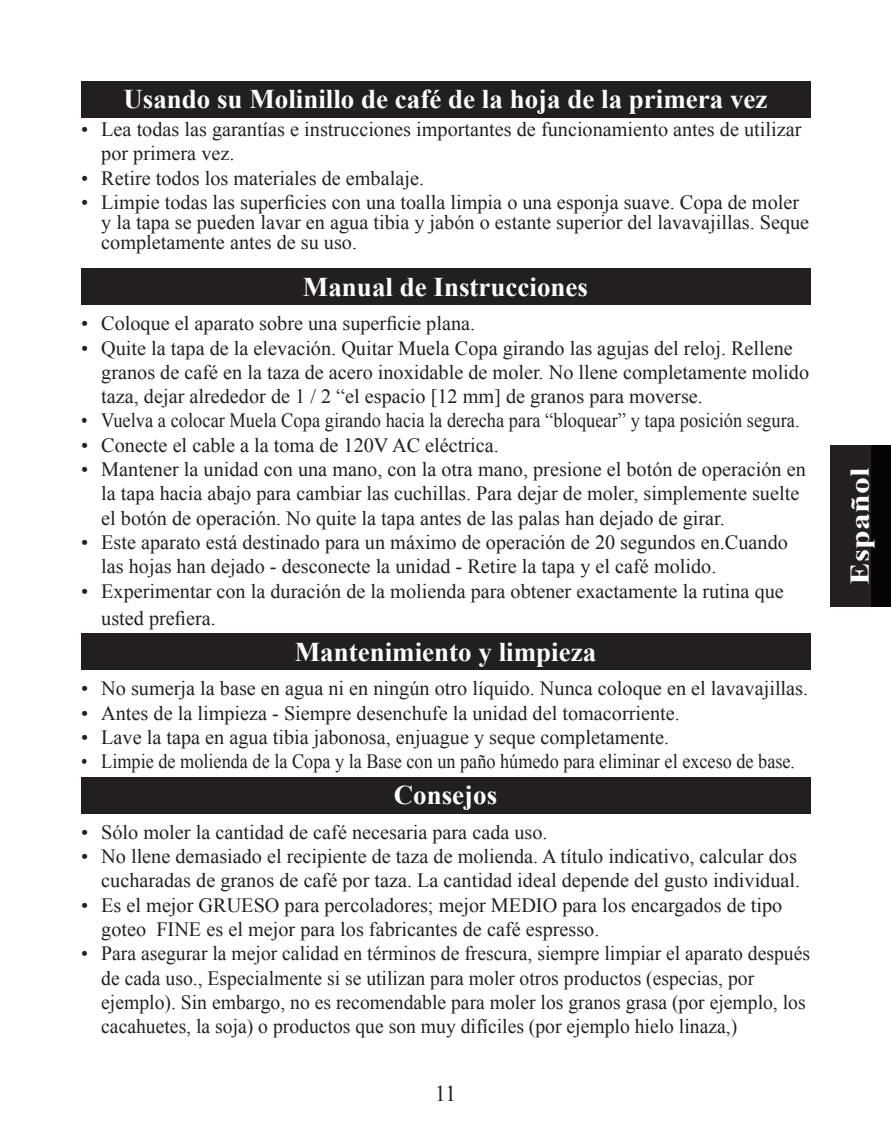
<style>
.page{position:relative;width:891px;height:1134px;background:#fff}
.page>*{position:absolute;margin:0;border:0;box-sizing:border-box;transform-origin:0 0}
.t1{font:700 27px "Times New Roman";color:#fff}
.t2{font:700 27px "Times New Roman";color:#fff;scale:1.25 1}
.t3{font:22.5px "Times New Roman";color:#231f20}
.t4{font:20.25px/24.3px "Times New Roman";color:#231f20}
.t5{font:20.25px "Times New Roman";color:#231f20;scale:.91 1}
.t6{font:20.25px "Times New Roman";color:#231f20;scale:.9 1}
</style>
<div class="page">
<div style="left:830px;top:445px;width:61px;height:162px;background:#040503"></div>
<div style="left:830px;top:445px;width:41px;height:162px;background:#231f20"></div>
<div style="left:81px;top:81px;width:729px;height:36px;background:#231f20"></div>
<div style="left:81px;top:268px;width:729px;height:37px;background:#231f20"></div>
<div style="left:81px;top:634px;width:729px;height:36px;background:#231f20"></div>
<div style="left:81px;top:777px;width:729px;height:36px;background:#231f20"></div>
<h1 class="t1" style="left:123px;top:81px;width:646px">Usando su Molinillo de café de la hoja de la primera vez</h1>
<p class="t4" style="left:101px;top:117px;width:702px;text-indent:-20px">• Lea todas las garantías e instrucciones importantes de funcionamiento antes de utilizar por primera vez.</p>
<p class="t4" style="left:81px;top:165px;width:345px">• Retire todos los materiales de embalaje.</p>
<p class="t4" style="left:101px;top:192px;width:710px;line-height:20.2px;text-indent:-20px">• Limpie todas las superficies con una toalla limpia o una esponja suave. Copa de moler y la tapa se pueden lavar en agua tibia y jabón o estante superior del lavavajillas. Seque completamente antes de su uso.</p>
<h1 class="t1" style="left:303px;top:268px;width:287px">Manual de Instrucciones</h1>
<p class="t4" style="left:81px;top:311px;width:396px">• Coloque el aparato sobre una superficie plana.</p>
<p class="t4" style="left:101px;top:335px;width:709px;text-indent:-20px">• Quite la tapa de la elevación. Quitar Muela Copa girando las agujas del reloj. Rellene granos de café en la taza de acero inoxidable de moler. No llene completamente molido taza, dejar alrededor de 1 / 2 “el espacio [12 mm] de granos para moverse.</p>
<p class="t5" style="left:81px;top:407px;width:791px">• Vuelva a colocar Muela Copa girando hacia la derecha para “bloquear” y tapa posición segura.</p>
<p class="t4" style="left:81px;top:432px;width:419px">• Conecte el cable a la toma de 120V AC eléctrica.</p>
<p class="t4" style="left:101px;top:457px;width:706px;text-indent:-20px">• Mantener la unidad con una mano, con la otra mano, presione el botón de operación en la tapa hacia abajo para cambiar las cuchillas. Para dejar de moler, simplemente suelte el botón de operación. No quite la tapa antes de las palas han dejado de girar.</p>
<p class="t4" style="left:101px;top:530px;width:688px;text-indent:-20px">• Este aparato está destinado para un máximo de operación de 20 segundos en.Cuando las hojas han dejado - desconecte la unidad - Retire la tapa y el café molido.</p>
<p class="t4" style="left:101px;top:577px;width:684px;line-height:27px;text-indent:-20px">• Experimentar con la duración de la molienda para obtener exactamente la rutina que usted prefiera.</p>
<h1 class="t1" style="left:295px;top:633px;width:303px">Mantenimiento y limpieza</h1>
<p class="t4" style="left:81px;top:676px;width:729px">• No sumerja la base en agua ni en ningún otro líquido. Nunca coloque en el lavavajillas.</p>
<p class="t4" style="left:81px;top:700px;width:600px">• Antes de la limpieza - Siempre desenchufe la unidad del tomacorriente.</p>
<p class="t4" style="left:81px;top:725px;width:590px">• Lave la tapa en agua tibia jabonosa, enjuague y seque completamente.</p>
<p class="t6" style="left:81px;top:748px;width:795px">• Limpie de molienda de la Copa y la Base con un paño húmedo para eliminar el exceso de base.</p>
<h1 class="t1" style="left:394px;top:777px;width:105px">Consejos</h1>
<p class="t4" style="left:81px;top:820px;width:468px">• Sólo moler la cantidad de café necesaria para cada uso.</p>
<p class="t4" style="left:81px;top:844px;width:721px;text-align:right">• No llene demasiado el recipiente de taza de molienda. A título indicativo, calcular dos cucharadas de granos de café por taza. La cantidad ideal depende del gusto individual.</p>
<p class="t4" style="left:101px;top:892px;width:683px;text-indent:-20px">• Es el mejor GRUESO para percoladores; mejor MEDIO para los encargados de tipo goteo FINE es el mejor para los fabricantes de café espresso.</p>
<p class="t4" style="left:101px;top:941px;width:710px;text-indent:-20px">• Para asegurar la mejor calidad en términos de frescura, siempre limpiar el aparato después de cada uso., Especialmente si se utilizan para moler otros productos (especias, por ejemplo). Sin embargo, no es recomendable para moler los granos grasa (por ejemplo, los cacahuetes, la soja) o productos que son muy difíciles (por ejemplo hielo linaza,)</p>
<p class="t3" style="left:435px;top:1078px;width:23px">11</p>
<h1 class="t2" style="left:841px;top:585px;width:95px;rotate:-90deg">Español</h1>
</div>
